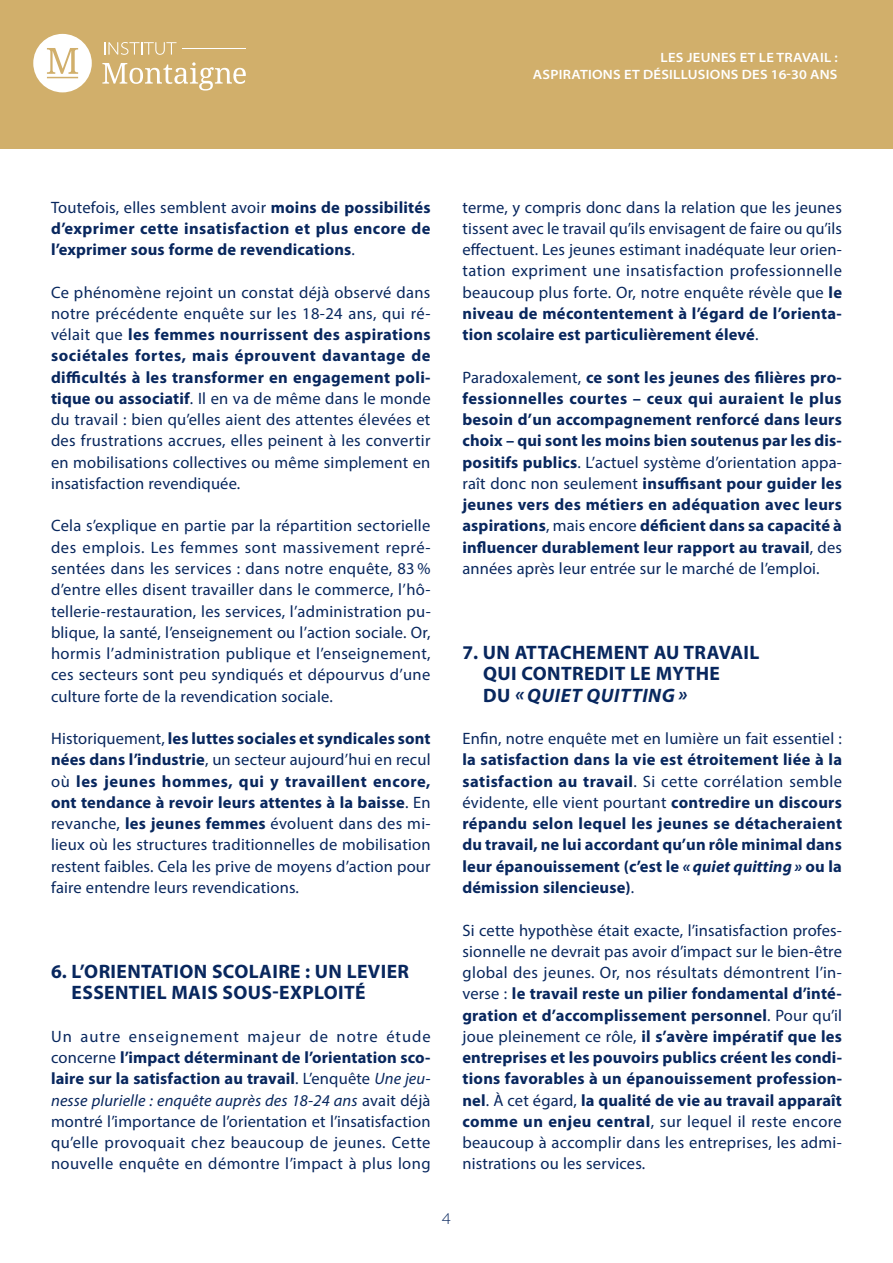
<style>
.page{position:relative;width:893px;height:1263px;background:#fff}
.page>*{position:absolute;margin:0;border:0;box-sizing:border-box;transform-origin:0 0}
.t1{font:700 19.5px/21.3px "Myriad Pro";letter-spacing:.02em;color:#08275e}
.t2{font:16.5px/21.3px "Myriad Pro";letter-spacing:.01em;color:#08275e;text-align:justify}
.t3{font:700 16.5px/21.3px "Myriad Pro";letter-spacing:.01em;color:#08275e;text-align:justify}
.t4{font:300 semi-expanded 16.5px "Myriad Pro";color:#08275e}
.t5{font:600 semi-expanded 13.5px/16.5px "Myriad Pro";letter-spacing:.02em;color:#fff;text-align:right}
.s1{font-weight:400}
.s2{font-weight:700}
.s3{font-style:italic}
</style>
<div class="page">
<div style="left:0;top:0;width:893px;height:149px;background:#d1af6b"></div>
<svg style="left:104px;top:42px;width:73px;height:13px"></svg>
<svg style="left:33px;top:34px;width:59px;height:58px"></svg>
<hr style="left:182px;top:48px;width:64px;height:1px;background:#fff">
<svg style="left:102px;top:62px;width:144px;height:29px"></svg>
<p class="t5" style="left:533px;top:49px;width:306px">LES JEUNES ET LE TRAVAIL :<br>ASPIRATIONS ET DÉSILLUSIONS DES 16-30 ANS</p>
<p class="t3" style="left:51px;top:196px;width:381px"><span class="s1">Toutefois, elles semblent avoir</span> moins de possibilités d’exprimer cette insatisfaction et plus encore de l’exprimer sous forme de revendications<span class="s1">.</span></p>
<p class="t2" style="left:51px;top:281px;width:381px">Ce phénomène rejoint un constat déjà observé dans notre précédente enquête sur les 18-24 ans, qui ré&shy;vélait que <span class="s2">les femmes nourrissent des aspirations sociétales fortes, mais éprouvent davantage de difficultés à les transformer en engagement poli&shy;tique ou associatif</span>. Il en va de même dans le monde du travail : bien qu’elles aient des attentes élevées et des frustrations accrues, elles peinent à les convertir en mobilisations collectives ou même simplement en insatisfaction revendiquée.</p>
<p class="t2" style="left:51px;top:515px;width:381px">Cela s’explique en partie par la répartition sectorielle des emplois. Les femmes sont massivement repré&shy;sentées dans les services : dans notre enquête, 83 % d’entre elles disent travailler dans le commerce, l’hô&shy;tellerie-restauration, les services, l’administration pu&shy;blique, la santé, l’enseignement ou l’action sociale. Or, hormis l’administration publique et l’enseignement, ces secteurs sont peu syndiqués et dépourvus d’une culture forte de la revendication sociale.</p>
<p class="t2" style="left:51px;top:728px;width:381px">Historiquement, <span class="s2">les luttes sociales et syndicales sont nées dans l’industrie</span>, un secteur aujourd’hui en recul où <span class="s2">les jeunes hommes, qui y travaillent encore, ont tendance à revoir leurs attentes à la baisse</span>. En revanche, <span class="s2">les jeunes femmes</span> évoluent dans des mi&shy;lieux où les structures traditionnelles de mobilisation restent faibles. Cela les prive de moyens d’action pour faire entendre leurs revendications.</p>
<p class="t1" style="left:72px;top:960px;width:339px;text-indent:-21px">6. L’ORIENTATION SCOLAIRE : UN LEVIER<br>ESSENTIEL MAIS SOUS-EXPLOITÉ</p>
<p class="t2" style="left:51px;top:1025px;width:381px">Un autre enseignement majeur de notre étude concerne <span class="s2">l’impact déterminant de l’orientation sco&shy;laire sur la satisfaction au travail</span>. L’enquête <span class="s3">Une jeu&shy;nesse plurielle : enquête auprès des 18-24 ans</span> avait déjà montré l’importance de l’orientation et l’insatisfaction qu’elle provoquait chez beaucoup de jeunes. Cette nouvelle enquête en démontre l’impact à plus long</p>
<p class="t2" style="left:462px;top:196px;width:381px">terme, y compris donc dans la relation que les jeunes tissent avec le travail qu’ils envisagent de faire ou qu’ils effectuent. Les jeunes estimant inadéquate leur orien&shy;tation expriment une insatisfaction professionnelle beaucoup plus forte. Or, notre enquête révèle que <span class="s2">le niveau de mécontentement à l’égard de l’orienta&shy;tion scolaire est particulièrement élevé</span>.</p>
<p class="t3" style="left:462px;top:366px;width:381px"><span class="s1">Paradoxalement,</span> ce sont les jeunes des filières pro&shy;fessionnelles courtes – ceux qui auraient le plus besoin d’un accompagnement renforcé dans leurs choix – qui sont les moins bien soutenus par les dis&shy;positifs publics<span class="s1">. L’actuel système d’orientation appa&shy;raît donc non seulement</span> insuffisant pour guider les jeunes vers des métiers en adéquation avec leurs aspirations<span class="s1">, mais encore</span> déficient dans sa capacité à influencer durablement leur rapport au travail<span class="s1">, des années après leur entrée sur le marché de l’emploi.</span></p>
<p class="t1" style="left:483px;top:641px;width:278px;text-indent:-21px">7. UN ATTACHEMENT AU TRAVAIL<br>QUI CONTREDIT LE MYTHE<br>DU <span class="s3">« QUIET QUITTING»</span></p>
<p class="t2" style="left:462px;top:728px;width:381px">Enfin, notre enquête met en lumière un fait essentiel :</p>
<p class="t3" style="left:462px;top:749px;width:381px">la satisfaction dans la vie est étroitement liée à la satisfaction au travail<span class="s1">. Si cette corrélation semble évidente, elle vient pourtant</span> contredire un discours répandu selon lequel les jeunes se détacheraient du travail, ne lui accordant qu’un rôle minimal dans leur épanouissement (c’est le <span class="s3">« quiet quitting »</span> ou la démission silencieuse)<span class="s1">.</span></p>
<p class="t2" style="left:462px;top:919px;width:381px">Si cette hypothèse était exacte, l’insatisfaction profes&shy;sionnelle ne devrait pas avoir d’impact sur le bien-être global des jeunes. Or, nos résultats démontrent l’in&shy;verse : <span class="s2">le travail reste un pilier fondamental d’inté&shy;gration et d’accomplissement personnel</span>. Pour qu’il joue pleinement ce rôle, <span class="s2">il s’avère impératif que les entreprises et les pouvoirs publics créent les condi&shy;tions favorables à un épanouissement profession&shy;nel</span>. À cet égard, <span class="s2">la qualité de vie au travail apparaît comme un enjeu central</span>, sur lequel il reste encore beaucoup à accomplir dans les entreprises, les admi&shy;nistrations ou les services.</p>
<p class="t4" style="left:442px;top:1209px;width:10px">4</p>
</div>
